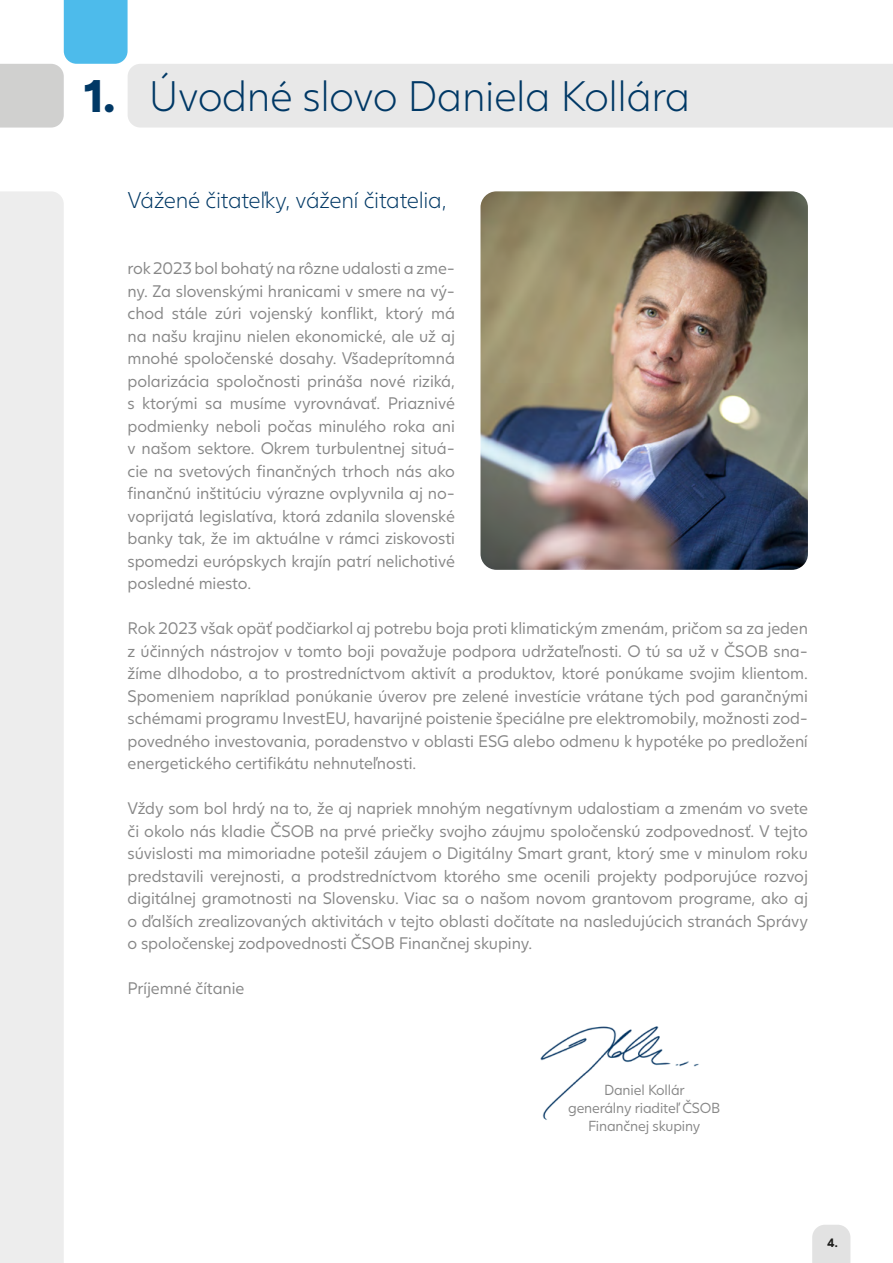
<style>
.page{position:relative;width:893px;height:1263px;background:#fff}
.page>*{position:absolute;margin:0;border:0;box-sizing:border-box;transform-origin:0 0}
.t1{font:900 45px "Juli Sans";color:#003865}
.t2{font:300 42px "Juli Sans";letter-spacing:-.01em;color:#003865}
.t3{font:300 22.5px "Juli Sans";letter-spacing:-.01em;color:#003865}
.t4{font:16.5px/22.5px "Juli Sans";letter-spacing:-.005em;color:#878787;text-align:justify}
.t5{font:14.4px "Juli Sans";letter-spacing:-.01em;color:#878787}
.t6{font:700 12px "Juli Sans";color:#1d1d1b}
</style>
<div class="page">
<div style="left:128px;top:64px;width:765px;height:64px;background:#e8e8e8"></div>
<svg style="left:0;top:0;width:128px;height:128px"></svg>
<div style="left:0;top:191px;width:64px;height:1072px;background:#ededed"></div>
<img style="left:540px;top:1026px;width:159px;height:94px">
<img style="left:480px;top:191px;width:328px;height:379px">
<svg style="left:812px;top:1225px;width:38px;height:38px"></svg>
<p class="t1" style="left:84px;top:58px;width:33px">1.</p>
<p class="t2" style="left:149px;top:66px;width:543px">Úvodné slovo Daniela Kollára</p>
<p class="t3" style="left:128px;top:183px;width:321px">Vážené čitateľky, vážení čitatelia,</p>
<p class="t4" style="left:128px;top:256px;width:329px">rok 2023 bol bohatý na rôzne udalosti a zme&shy;ny. Za slovenskými hranicami v smere na vý&shy;chod stále zúri vojenský konflikt, ktorý má na našu krajinu nielen ekonomické, ale už aj mnohé spoločenské dosahy. Všadeprítomná polarizácia spoločnosti prináša nové riziká, s ktorými sa musíme vyrovnávať. Priaznivé podmienky neboli počas minulého roka ani v našom sektore. Okrem turbulentnej situá&shy;cie na svetových finančných trhoch nás ako finančnú inštitúciu výrazne ovplyvnila aj no&shy;voprijatá legislatíva, ktorá zdanila slovenské banky tak, že im aktuálne v rámci ziskovosti spomedzi európskych krajín patrí nelichotivé posledné miesto.</p>
<p class="t4" style="left:128px;top:616px;width:682px">Rok 2023 však opäť podčiarkol aj potrebu boja proti klimatickým zmenám, pričom sa za jeden z účinných nástrojov v tomto boji považuje podpora udržateľnosti. O tú sa už v ČSOB sna&shy;žíme dlhodobo, a to prostredníctvom aktivít a produktov, ktoré ponúkame svojim klientom.<br>Spomeniem napríklad ponúkanie úverov pre zelené investície vrátane tých pod garančnými schémami programu InvestEU, havarijné poistenie špeciálne pre elektromobily, možnosti zod&shy;povedného investovania, poradenstvo v oblasti ESG alebo odmenu k hypotéke po predložení energetického certifikátu nehnuteľnosti.</p>
<p class="t4" style="left:128px;top:796px;width:682px">Vždy som bol hrdý na to, že aj napriek mnohým negatívnym udalostiam a zmenám vo svete či okolo nás kladie ČSOB na prvé priečky svojho záujmu spoločenskú zodpovednosť. V tejto súvislosti ma mimoriadne potešil záujem o Digitálny Smart grant, ktorý sme v minulom roku predstavili verejnosti, a prodstredníctvom ktorého sme ocenili projekty podporujúce rozvoj digitálnej gramotnosti na Slovensku. Viac sa o našom novom grantovom programe, ako aj o ďalších zrealizovaných aktivitách v tejto oblasti dočítate na nasledujúcich stranách Správy o spoločenskej zodpovednosti ČSOB Finančnej skupiny.</p>
<p class="t4" style="left:128px;top:976px;width:118px">Príjemné čítanie</p>
<p class="t5" style="left:604px;top:1079px;width:82px">Daniel Kollár</p>
<p class="t5" style="left:568px;top:1097px;width:154px">generálny riaditeľ ČSOB</p>
<p class="t5" style="left:588px;top:1115px;width:114px">Finančnej skupiny</p>
<p class="t6" style="left:827px;top:1233px;width:12px">4.</p>
</div>
